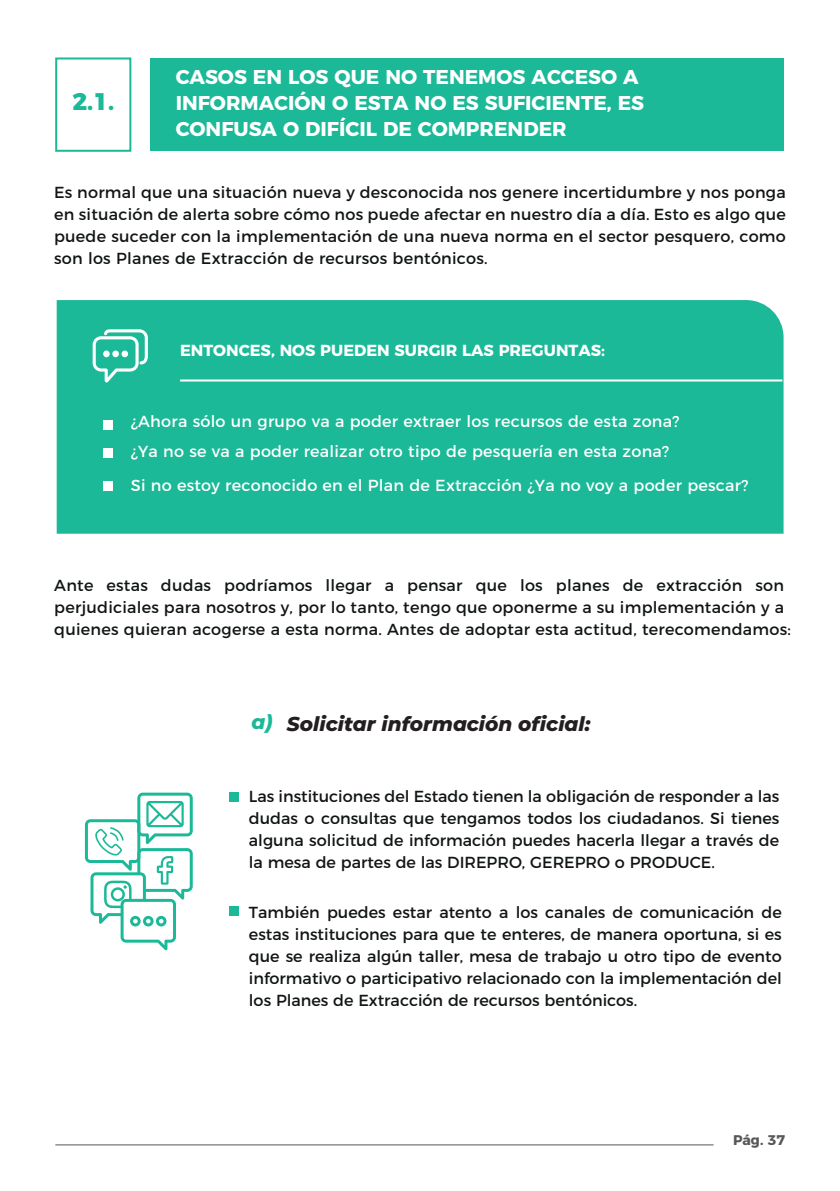
<style>
.page{position:relative;width:840px;height:1191px;background:#fff}
.page>*{position:absolute;margin:0;border:0;box-sizing:border-box;transform-origin:0 0}
.t1{font:800 24px "Montserrat";color:#1bb997}
.t2{font:700 20px/26px "Montserrat";color:#fff}
.t3{font:italic 800 20px "Montserrat";color:#231f20}
.t4{font:16px/22px "Montserrat";letter-spacing:.015em;color:#111516;text-align:justify}
.t5{font:16px/30px "Montserrat";letter-spacing:.015em;color:#fff}
.t6{font:700 16px "Montserrat";color:#fff}
.t7{font:700 14px "Montserrat";color:#57585a}
.s1{color:#1bb997}
</style>
<div class="page">
<div style="left:57px;top:300px;width:726px;height:234px;background:#1bb997"></div>
<div style="left:151px;top:58px;width:632px;height:93px;background:#1bb997"></div>
<div style="left:55px;top:57px;width:76px;height:95px;border:2px solid #1bb997"></div>
<hr style="left:55px;top:1144px;width:658px;height:1px;background:#57585a">
<div style="left:229px;top:792px;width:9px;height:9px;background:#1bb997"></div>
<div style="left:229px;top:906px;width:9px;height:10px;background:#1bb997"></div>
<div style="left:103px;top:420px;width:9px;height:9px;background:#fff"></div>
<div style="left:103px;top:482px;width:10px;height:9px;background:#fff"></div>
<div style="left:103px;top:449px;width:10px;height:9px;background:#fff"></div>
<hr style="left:180px;top:379px;width:601px;height:2px;background:#fff">
<svg style="left:93px;top:329px;width:55px;height:53px"></svg>
<svg style="left:85px;top:792px;width:108px;height:158px"></svg>
<h1 class="t1" style="left:72px;top:82px;width:43px">2.1.</h1>
<p class="t2" style="left:175px;top:62px;width:469px">CASOS EN LOS QUE NO TENEMOS ACCESO A<br>INFORMACIÓN O ESTA NO ES SUFICIENTE, ES<br>CONFUSA O DIFÍCIL DE COMPRENDER</p>
<p class="t4" style="left:54px;top:180px;width:733px">Es normal que una situación nueva y desconocida nos genere incertidumbre y nos ponga en situación de alerta sobre cómo nos puede afectar en nuestro día a día. Esto es algo que puede suceder con la implementación de una nueva norma en el sector pesquero, como son los Planes de Extracción de recursos bentónicos.</p>
<p class="t6" style="left:180px;top:337px;width:426px">ENTONCES, NOS PUEDEN SURGIR LAS PREGUNTAS:</p>
<p class="t5" style="left:131px;top:405px;width:550px">¿Ahora sólo un grupo va a poder extraer los recursos de esta zona? ¿Ya no se va a poder realizar otro tipo de pesquería en esta zona?</p>
<p class="t5" style="left:131px;top:469px;width:618px">Si no estoy reconocido en el Plan de Extracción ¿Ya no voy a poder pescar?</p>
<p class="t4" style="left:54px;top:573px;width:737px;text-align:left">Ante estas dudas podríamos llegar a pensar que los planes de extracción son perjudiciales para nosotros y, por lo tanto, tengo que oponerme a su implementación y a quienes quieran acogerse a esta norma. Antes de adoptar esta actitud, terecomendamos:</p>
<p class="t3" style="left:251px;top:709px;width:340px"><span class="s1">a)</span> Solicitar información oficial:</p>
<p class="t4" style="left:249px;top:784px;width:531px">Las instituciones del Estado tienen la obligación de responder a las dudas o consultas que tengamos todos los ciudadanos. Si tienes alguna solicitud de información puedes hacerla llegar a través de la mesa de partes de las DIREPRO, GEREPRO o PRODUCE.</p>
<p class="t4" style="left:249px;top:899px;width:534px">También puedes estar atento a los canales de comunicación de estas instituciones para que te enteres, de manera oportuna, si es que se realiza algún taller, mesa de trabajo u otro tipo de evento informativo o participativo relacionado con la implementación del los Planes de Extracción de recursos bentónicos.</p>
<p class="t7" style="left:732px;top:1128px;width:53px">Pág. 37</p>
</div>
